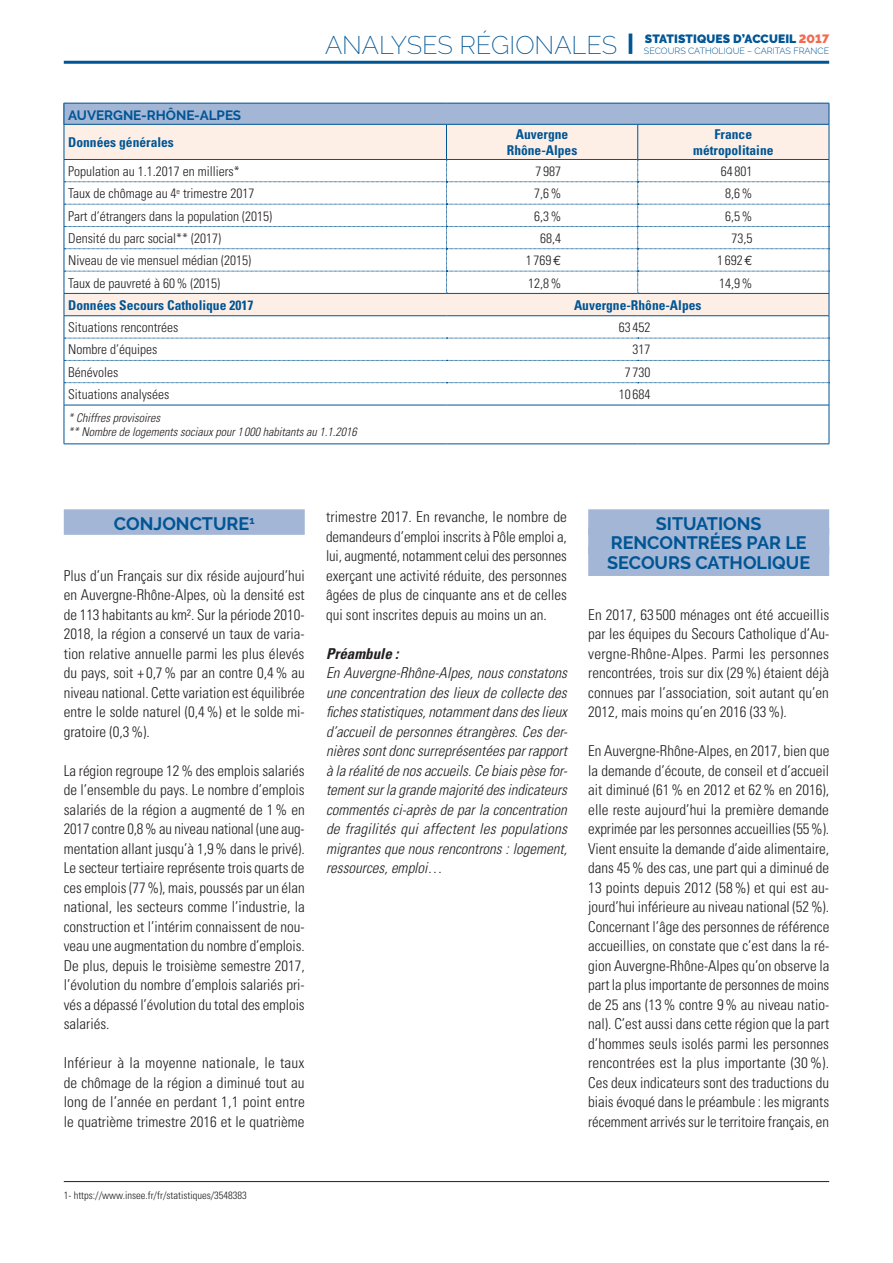
<style>
.page{position:relative;width:893px;height:1263px;background:#fff}
.page>*{position:absolute;margin:0;border:0;box-sizing:border-box;transform-origin:0 0}
.t1{font:200 25.5px "Raleway";color:#005594}
.t2{font:700 18px/19.5px "Raleway";color:#005594;text-align:center}
.t3{font:300 condensed 15px/19.5px "Univers";color:#231f20;text-align:justify}
.t4{font:italic 300 condensed 15px/19.5px "Univers";color:#231f20;text-align:justify}
.t5{font:italic 700 condensed 15px "Univers";color:#231f20}
.t6{font:300 condensed 13.5px "Univers";color:#231f20}
.t7{font:700 condensed 13.5px/16.2px "Univers";color:#005594;text-align:center}
.t8{font:700 13.5px "Raleway";color:#005594}
.t9{font:italic 300 condensed 12px/14.4px "Univers";color:#231f20}
.t10{font:900 12px "Raleway";letter-spacing:.01em;color:#005594}
.t11{font:300 condensed 10.5px "Univers";color:#231f20}
.t12{font:300 9px "Raleway";color:#005594}
.s1{font-weight:900;font-size:22.5px}
.s2{color:#f26b50}
.s3{font-family:"Euro Mono";font-weight:400;font-stretch:normal}
</style>
<div class="page">
<hr style="left:64px;top:61px;width:765px;height:3px;background:#005594">
<div style="left:64px;top:509px;width:241px;height:26px;background:#a3b6d6"></div>
<div style="left:64px;top:103px;width:765px;height:21px;background:#a3b6d6"></div>
<div style="left:65px;top:125px;width:764px;height:34px;background:#fdeee6"></div>
<hr style="left:64px;top:103px;width:382px;height:1px;background:#005594">
<svg style="left:64px;top:103px;width:1px;height:21px"></svg>
<hr style="left:446px;top:103px;width:192px;height:1px;background:#005594">
<hr style="left:638px;top:103px;width:191px;height:1px;background:#005594">
<svg style="left:829px;top:103px;width:1px;height:21px"></svg>
<hr style="left:64px;top:124px;width:382px;height:1px;background:#005594">
<hr style="left:64px;top:125px;width:1px;height:34px;background:#005594">
<hr style="left:446px;top:124px;width:192px;height:1px;background:#005594">
<hr style="left:446px;top:125px;width:1px;height:34px;background:#005594">
<hr style="left:638px;top:124px;width:191px;height:1px;background:#005594">
<hr style="left:637px;top:125px;width:1px;height:34px;background:#005594">
<hr style="left:829px;top:125px;width:1px;height:34px;background:#005594">
<hr style="left:64px;top:159px;width:382px;height:1px;background:#005594">
<hr style="left:446px;top:159px;width:192px;height:1px;background:#005594">
<hr style="left:638px;top:159px;width:191px;height:1px;background:#005594">
<hr style="left:64px;top:405px;width:382px;height:1px;background:#005594">
<hr style="left:64px;top:405px;width:1px;height:39px;background:#005594">
<hr style="left:446px;top:405px;width:192px;height:1px;background:#005594">
<hr style="left:638px;top:405px;width:191px;height:1px;background:#005594">
<hr style="left:829px;top:405px;width:1px;height:39px;background:#005594">
<hr style="left:64px;top:444px;width:382px;height:1px;background:#005594">
<hr style="left:446px;top:444px;width:192px;height:1px;background:#005594">
<hr style="left:638px;top:444px;width:191px;height:1px;background:#005594">
<svg style="left:64px;top:160px;width:766px;height:245px"></svg>
<div style="left:588px;top:509px;width:241px;height:26px;background:#a3b6d6"></div>
<div style="left:588px;top:527px;width:241px;height:27px;background:#a3b6d6"></div>
<div style="left:588px;top:546px;width:241px;height:30px;background:#a3b6d6"></div>
<hr style="left:64px;top:1181px;width:765px;height:1px;background:#231f20">
<h1 class="t1" style="left:325px;top:30px;width:311px">ANALYSES RÉGIONALES <span class="s1">|</span></h1>
<p class="t10" style="left:645px;top:32px;width:186px">STATISTIQUES D’ACCUEIL <span class="s2">2017</span></p>
<p class="t12" style="left:644px;top:45px;width:187px">SECOURS CATHOLIQUE – CARITAS FRANCE</p>
<p class="t8" style="left:68px;top:108px;width:175px">AUVERGNE-RHÔNE-ALPES</p>
<p class="t7" style="left:68px;top:134px;width:107px">Données générales</p>
<p class="t7" style="left:507px;top:126px;width:72px">Auvergne<br>Rhône-Alpes</p>
<p class="t7" style="left:693px;top:126px;width:82px">France métropolitaine</p>
<p class="t6" style="left:68px;top:163px;width:173px">Population au 1.1.2017 en milliers*</p>
<p class="t6" style="left:536px;top:163px;width:27px">7 987</p>
<p class="t6" style="left:721px;top:163px;width:33px">64 801</p>
<p class="t6" style="left:68px;top:185px;width:188px">Taux de chômage au 4<sup>e</sup> trimestre 2017</p>
<p class="t6" style="left:534px;top:185px;width:29px">7,6%</p>
<p class="t6" style="left:725px;top:185px;width:29px">8,6%</p>
<p class="t6" style="left:68px;top:208px;width:205px">Part d’étrangers dans la population (2015)</p>
<p class="t6" style="left:534px;top:208px;width:29px">6,3%</p>
<p class="t6" style="left:725px;top:208px;width:29px">6,5%</p>
<p class="t6" style="left:68px;top:230px;width:154px">Densité du parc social** (2017)</p>
<p class="t6" style="left:540px;top:230px;width:22px">68,4</p>
<p class="t6" style="left:731px;top:230px;width:22px">73,5</p>
<p class="t6" style="left:68px;top:252px;width:184px">Niveau de vie mensuel médian (2015)</p>
<p class="t6" style="left:526px;top:252px;width:37px">1769<span class="s3">€</span></p>
<p class="t6" style="left:717px;top:252px;width:37px">1692<span class="s3">€</span></p>
<p class="t6" style="left:68px;top:275px;width:154px">Taux de pauvreté à 60% (2015)</p>
<p class="t6" style="left:528px;top:275px;width:35px">12,8%</p>
<p class="t6" style="left:719px;top:275px;width:35px">14,9%</p>
<p class="t7" style="left:68px;top:297px;width:187px">Données Secours Catholique 2017</p>
<p class="t7" style="left:574px;top:297px;width:129px">Auvergne-Rhône-Alpes</p>
<p class="t6" style="left:68px;top:319px;width:112px">Situations rencontrées</p>
<p class="t6" style="left:619px;top:319px;width:33px">63 452</p>
<p class="t6" style="left:68px;top:342px;width:91px">Nombre d’équipes</p>
<p class="t6" style="left:632px;top:342px;width:19px">317</p>
<p class="t6" style="left:68px;top:364px;width:52px">Bénévoles</p>
<p class="t6" style="left:625px;top:364px;width:27px">7 730</p>
<p class="t6" style="left:68px;top:386px;width:103px">Situations analysées</p>
<p class="t6" style="left:619px;top:386px;width:33px">10 684</p>
<p class="t9" style="left:68px;top:410px;width:290px">* Chiffres provisoires<br>** Nombre de logements sociaux pour 1 000 habitants au 1.1.2016</p>
<p class="t2" style="left:114px;top:514px;width:142px">CONJONCTURE<sup>1</sup></p>
<p class="t3" style="left:64px;top:565px;width:243px">Plus d’un Français sur dix réside aujourd’hui en Auvergne-Rhône-Alpes, où la densité est de 113 habitants au km². Sur la période 2010- 2018, la région a conservé un taux de varia&shy;tion relative annuelle parmi les plus élevés du pays, soit + 0,7% par an contre 0,4% au niveau national. Cette variation est équilibrée entre le solde naturel (0,4%) et le solde mi&shy;gratoire (0,3%).</p>
<p class="t3" style="left:64px;top:760px;width:243px">La région regroupe 12% des emplois salariés de l’ensemble du pays. Le nombre d’emplois salariés de la région a augmenté de 1% en 2017 contre 0,8% au niveau national (une aug&shy;mentation allant jusqu’à 1,9% dans le privé).<br>Le secteur tertiaire représente trois quarts de ces emplois (77%), mais, poussés par un élan national, les secteurs comme l’industrie, la construction et l’intérim connaissent de nou&shy;veau une augmentation du nombre d’emplois.<br>De plus, depuis le troisième semestre 2017, l’évolution du nombre d’emplois salariés pri&shy;vés a dépassé l’évolution du total des emplois salariés.</p>
<p class="t3" style="left:64px;top:1053px;width:243px">Inférieur à la moyenne nationale, le taux de chômage de la région a diminué tout au long de l’année en perdant 1,1 point entre le quatrième trimestre 2016 et le quatrième</p>
<p class="t3" style="left:326px;top:507px;width:242px">trimestre 2017. En revanche, le nombre de demandeurs d’emploi inscrits à Pôle emploi a, lui, augmenté, notamment celui des personnes exerçant une activité réduite, des personnes âgées de plus de cinquante ans et de celles qui sont inscrites depuis au moins un an.</p>
<p class="t5" style="left:326px;top:644px;width:74px">Préambule :</p>
<p class="t4" style="left:326px;top:663px;width:243px">En Auvergne-Rhône-Alpes, nous constatons une concentration des lieux de collecte des fiches statistiques, notamment dans des lieux d’accueil de personnes étrangères. Ces der&shy;nières sont donc surreprésentées par rapport à la réalité de nos accueils. Ce biais pèse for&shy;tement sur la grande majorité des indicateurs commentés ci-après de par la concentration de fragilités qui affectent les populations migrantes que nous rencontrons : logement, ressources, emploi…</p>
<p class="t2" style="left:607px;top:514px;width:204px">SITUATIONS<br>RENCONTRÉES PAR LE<br>SECOURS CATHOLIQUE</p>
<p class="t3" style="left:588px;top:604px;width:243px">En 2017, 63 500 ménages ont été accueillis par les équipes du Secours Catholique d’Au&shy;vergne-Rhône-Alpes. Parmi les personnes rencontrées, trois sur dix (29%) étaient déjà connues par l’association, soit autant qu’en 2012, mais moins qu’en 2016 (33%).</p>
<p class="t3" style="left:588px;top:741px;width:243px">En Auvergne-Rhône-Alpes, en 2017, bien que la demande d’écoute, de conseil et d’accueil ait diminué (61% en 2012 et 62% en 2016), elle reste aujourd’hui la première demande exprimée par les personnes accueillies (55%).<br>Vient ensuite la demande d’aide alimentaire, dans 45% des cas, une part qui a diminué de 13 points depuis 2012 (58%) et qui est au&shy;jourd’hui inférieure au niveau national (52%).<br>Concernant l’âge des personnes de référence accueillies, on constate que c’est dans la ré&shy;gion Auvergne-Rhône-Alpes qu’on observe la part la plus importante de personnes de moins de 25 ans (13% contre 9% au niveau natio&shy;nal). C’est aussi dans cette région que la part d’hommes seuls isolés parmi les personnes rencontrées est la plus importante (30%).<br>Ces deux indicateurs sont des traductions du biais évoqué dans le préambule : les migrants récemment arrivés sur le territoire français, en</p>
<p class="t11" style="left:64px;top:1189px;width:185px">1- https://www.insee.fr/fr/statistiques/3548383</p>
</div>
